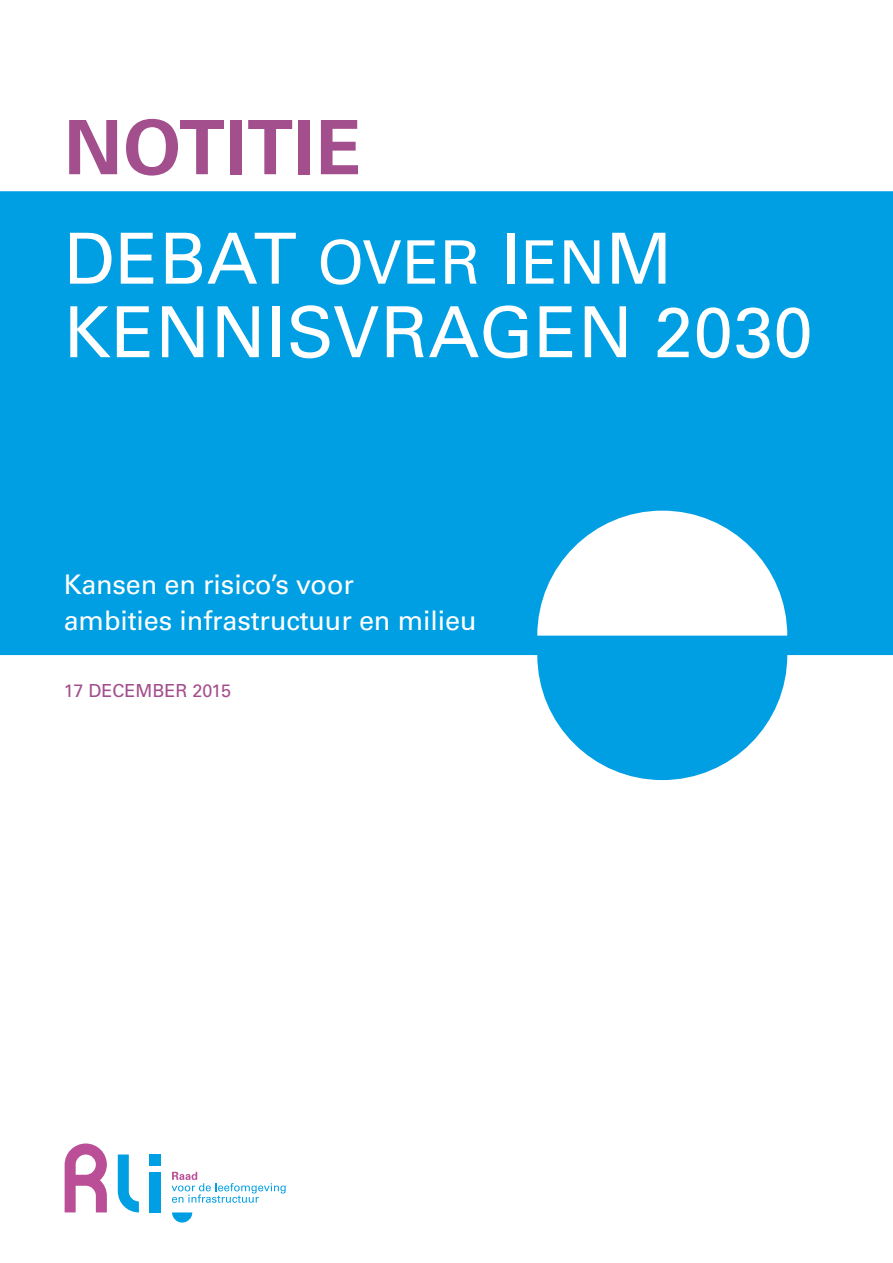
<style>
.page{position:relative;width:893px;height:1263px;background:#fff}
.page>*{position:absolute;margin:0;border:0;box-sizing:border-box;transform-origin:0 0}
.t1{font:700 75px "Univers LT Std";letter-spacing:.01em;color:#a34e8d}
.t2{font:70.5px/73.5px "Univers LT Std";letter-spacing:.01em;color:#fff}
.t3{font:27px/36px "Univers LT Std";letter-spacing:-.005em;color:#fff}
.t4{font:18px "Univers LT Std";color:#a34e8d}
.s1{font-size:60px}
</style>
<div class="page">
<svg style="left:0;top:191px;width:893px;height:589px;fill:#009fe3"></svg>
<div style="left:150px;top:1172px;width:11px;height:40px;background:#009fe3"></div>
<svg style="left:118px;top:1154px;width:21px;height:58px"></svg>
<svg style="left:65px;top:1143px;width:42px;height:69px"></svg>
<svg style="left:172px;top:1212px;width:20px;height:10px"></svg>
<div style="left:150px;top:1154px;width:11px;height:11px;background:#009fe3"></div>
<svg style="left:172px;top:1172px;width:114px;height:31px"></svg>
<h1 class="t1" style="left:64px;top:104px;width:299px">NOTITIE</h1>
<h2 class="t2" style="left:64px;top:222px;width:750px">DEBAT <span class="s1">OVER</span> I<span class="s1">EN</span>M<br>KENNISVRAGEN 2030</h2>
<p class="t3" style="left:64px;top:567px;width:414px">Kansen en risico’s voor<br>ambities infrastructuur en milieu</p>
<p class="t4" style="left:64px;top:680px;width:169px">17 DECEMBER 2015</p>
</div>
